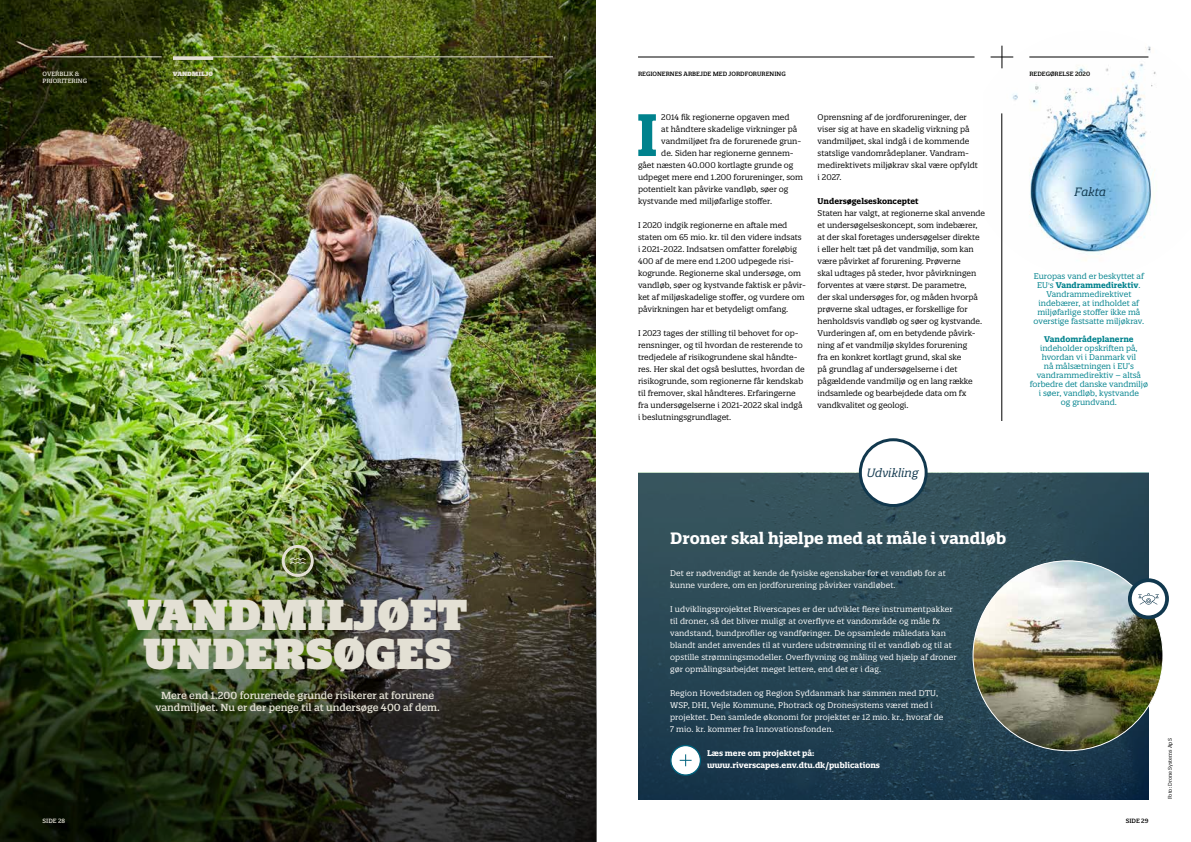
<style>
.page{position:relative;width:1191px;height:842px;background:#fff}
.page>*{position:absolute;margin:0;border:0;box-sizing:border-box;transform-origin:0 0}
.t1{font:700 58px "Quatro Slab";color:#00828d}
.t2{font:900 42px/39px "Quatro Slab";color:#e3e0d4;text-align:center}
.t3{font:700 16px "Quatro Slab";color:#fff}
.t4{font:italic 11.7px "Quatro Slab";color:#11384e}
.t5{font:500 10px/12px "Quatro Slab";color:#e3e0d4;text-align:center}
.t6{font:8px/12px "Quatro Slab";color:#000}
.t7{font:8px/12px "Quatro Slab";letter-spacing:.01em;color:#fff}
.t8{font:8px/9px "Quatro Slab";color:#00828d;text-align:center}
.t9{font:700 8px/12px "Quatro Slab";color:#fff}
.t10{font:700 8px "Quatro Slab";color:#000}
.t11{font:700 8px "Quatro Slab";color:#00828d}
.t12{font:500 6px "Quatro Slab";color:#000}
.t13{font:500 6px/7.2px "Quatro Slab";color:#e3e0d4}
.t14{font:900 6px "Quatro Slab";color:#e3e0d4}
.t15{font:5px "Quatro Slab";color:#000}
.s1{font-weight:700}
</style>
<div class="page">
<img style="left:0;top:0;width:595px;height:463px">
<img style="left:0;top:463px;width:596px;height:379px">
<img style="left:1001px;top:45px;width:155px;height:233px">
<svg style="left:282px;top:545px;width:32px;height:32px"></svg>
<hr style="left:1001px;top:113px;width:1px;height:308px;background:#000">
<img style="left:638px;top:473px;width:510px;height:326px">
<svg style="left:859px;top:438px;width:68px;height:69px"></svg>
<svg style="left:670px;top:745px;width:31px;height:31px"></svg>
<img style="left:973px;top:561px;width:190px;height:190px;border-radius:95px">
<svg style="left:1128px;top:578px;width:41px;height:41px"></svg>
<hr style="left:638px;top:57px;width:336px;height:1px;background:#000">
<hr style="left:1029px;top:57px;width:119px;height:1px;background:#000">
<svg style="left:990px;top:46px;width:23px;height:22px"></svg>
<hr style="left:43px;top:57px;width:119px;height:1px;background:#e3e0d4">
<hr style="left:173px;top:57px;width:380px;height:1px;background:#e3e0d4">
<hr style="left:173px;top:57px;width:40px;height:3px;background:#e3e0d4">
<p class="t13" style="left:43px;top:70px;width:46px">OVERBLIK &amp;<br>PRIORITERING</p>
<p class="t14" style="left:173px;top:70px;width:42px">VANDMILJØ</p>
<h2 class="t2" style="left:128px;top:595px;width:341px">VANDMILJØET<br>UNDERSØGES</h2>
<p class="t13" style="left:43px;top:817px;width:24px">SIDE 28</p>
<p class="t5" style="left:156px;top:690px;width:286px">Mere end 1.200 forurenede grunde risikerer at forurene vandmiljøet. Nu er der penge til at undersøge 400 af dem.</p>
<p class="t12" style="left:638px;top:70px;width:149px">REGIONERNES ARBEJDE MED JORDFORURENING</p>
<p class="t12" style="left:1029px;top:70px;width:62px">REDEGØRELSE 2020</p>
<h1 class="t1" style="left:636px;top:98px;width:24px">I</h1>
<p class="t6" style="left:661px;top:111px;width:130px">2014 fik regionerne opgaven med</p>
<p class="t6" style="left:661px;top:123px;width:137px">at håndtere skadelige virkninger på</p>
<p class="t6" style="left:661px;top:135px;width:141px">vandmiljøet fra de forurenede grun-</p>
<p class="t6" style="left:661px;top:147px;width:134px">de. Siden har regionerne gennem-</p>
<p class="t6" style="left:638px;top:159px;width:157px">gået næsten 40.000 kortlagte grunde og</p>
<p class="t6" style="left:638px;top:171px;width:167px">udpeget mere end 1.200 forureninger, som</p>
<p class="t6" style="left:638px;top:183px;width:152px">potentielt kan påvirke vandløb, søer og</p>
<p class="t6" style="left:638px;top:195px;width:136px">kystvande med miljøfarlige stoffer.</p>
<p class="t6" style="left:638px;top:219px;width:169px">I 2020 indgik regionerne en aftale med staten om 65 mio. kr. til den videre indsats i 2021-2022. Indsatsen omfatter foreløbig 400 af de mere end 1.200 udpegede risi&shy;kogrunde. Regionerne skal undersøge, om vandløb, søer og kystvande faktisk er påvir&shy;ket af miljøskadelige stoffer, og vurdere om påvirkningen har et betydeligt omfang.</p>
<p class="t6" style="left:638px;top:327px;width:168px">I 2023 tages der stilling til behovet for op&shy;rensninger, og til hvordan de resterende to tredjedele af risikogrundene skal håndte&shy;res. Her skal det også besluttes, hvordan de risikogrunde, som regionerne får kendskab til fremover, skal håndteres. Erfaringerne fra undersøgelserne i 2021-2022 skal indgå i beslutningsgrundlaget.</p>
<p class="t6" style="left:817px;top:111px;width:162px">Oprensning af de jordforureninger, der viser sig at have en skadelig virkning på vandmiljøet, skal indgå i de kommende statslige vandområdeplaner. Vandram&shy;medirektivets miljøkrav skal være opfyldt i 2027.</p>
<p class="t10" style="left:817px;top:196px;width:102px">Undersøgelseskonceptet</p>
<p class="t6" style="left:817px;top:207px;width:169px">Staten har valgt, at regionerne skal anvende et undersøgelseskoncept, som indebærer, at der skal foretages undersøgelser direkte<br>i eller helt tæt på det vandmiljø, som kan være påvirket af forurening. Prøverne<br>skal udtages på steder, hvor påvirkningen forventes at være størst. De parametre,<br>der skal undersøges for, og måden hvorpå prøverne skal udtages, er forskellige for henholdsvis vandløb og søer og kystvande.<br>Vurderingen af, om en betydende påvirk&shy;ning af et vandmiljø skyldes forurening<br>fra en konkret kortlagt grund, skal ske<br>på grundlag af undersøgelserne i det pågældende vandmiljø og en lang række indsamlede og bearbejdede data om fx vandkvalitet og geologi.</p>
<h3 class="t4" style="left:866px;top:466px;width:53px">Udvikling</h3>
<h3 class="t4" style="left:1074px;top:184px;width:33px">Fakta</h3>
<p class="t8" style="left:1033px;top:272px;width:112px">Europas vand er beskyttet af<br>EU's <span class="s1">Vandrammedirektiv</span>.<br>Vandrammedirektivet indebærer, at indholdet af miljøfarlige stoffer ikke må overstige fastsatte miljøkrav.</p>
<p class="t11" style="left:1044px;top:334px;width:91px">Vandområdeplanerne</p>
<p class="t8" style="left:1029px;top:344px;width:120px">indeholder opskriften på, hvordan vi i Danmark vil<br>nå målsætningen i EU’s vandrammedirektiv – altså forbedre det danske vandmiljø i søer, vandløb, kystvande<br>og grundvand.</p>
<h3 class="t3" style="left:670px;top:528px;width:337px">Droner skal hjælpe med at måle i vandløb</h3>
<p class="t7" style="left:670px;top:567px;width:277px">Det er nødvendigt at kende de fysiske egenskaber for et vandløb for at kunne vurdere, om en jordforurening påvirker vandløbet.</p>
<p class="t7" style="left:670px;top:603px;width:288px">I udviklingsprojektet Riverscapes er der udviklet flere instrumentpakker til droner, så det bliver muligt at overflyve et vandområde og måle fx vandstand, bundprofiler og vandføringer. De opsamlede måledata kan blandt andet anvendes til at vurdere udstrømning til et vandløb og til at opstille strømningsmodeller. Overflyvning og måling ved hjælp af droner gør opmålingsarbejdet meget lettere, end det er i dag.</p>
<p class="t7" style="left:670px;top:687px;width:275px">Region Hovedstaden og Region Syddanmark har sammen med DTU, WSP, DHI, Vejle Kommune, Photrack og Dronesystems været med i projektet. Den samlede økonomi for projektet er 12 mio. kr., hvoraf de 7 mio. kr. kommer fra Innovationsfonden.</p>
<p class="t9" style="left:707px;top:747px;width:175px">Læs mere om projektet på: www.riverscapes.env.dtu.dk/publications</p>
<p class="t12" style="left:1125px;top:817px;width:24px">SIDE 29</p>
<p class="t15" style="left:1166px;top:799px;width:62px;rotate:-90deg">Foto: Drone Systems ApS</p>
</div>
